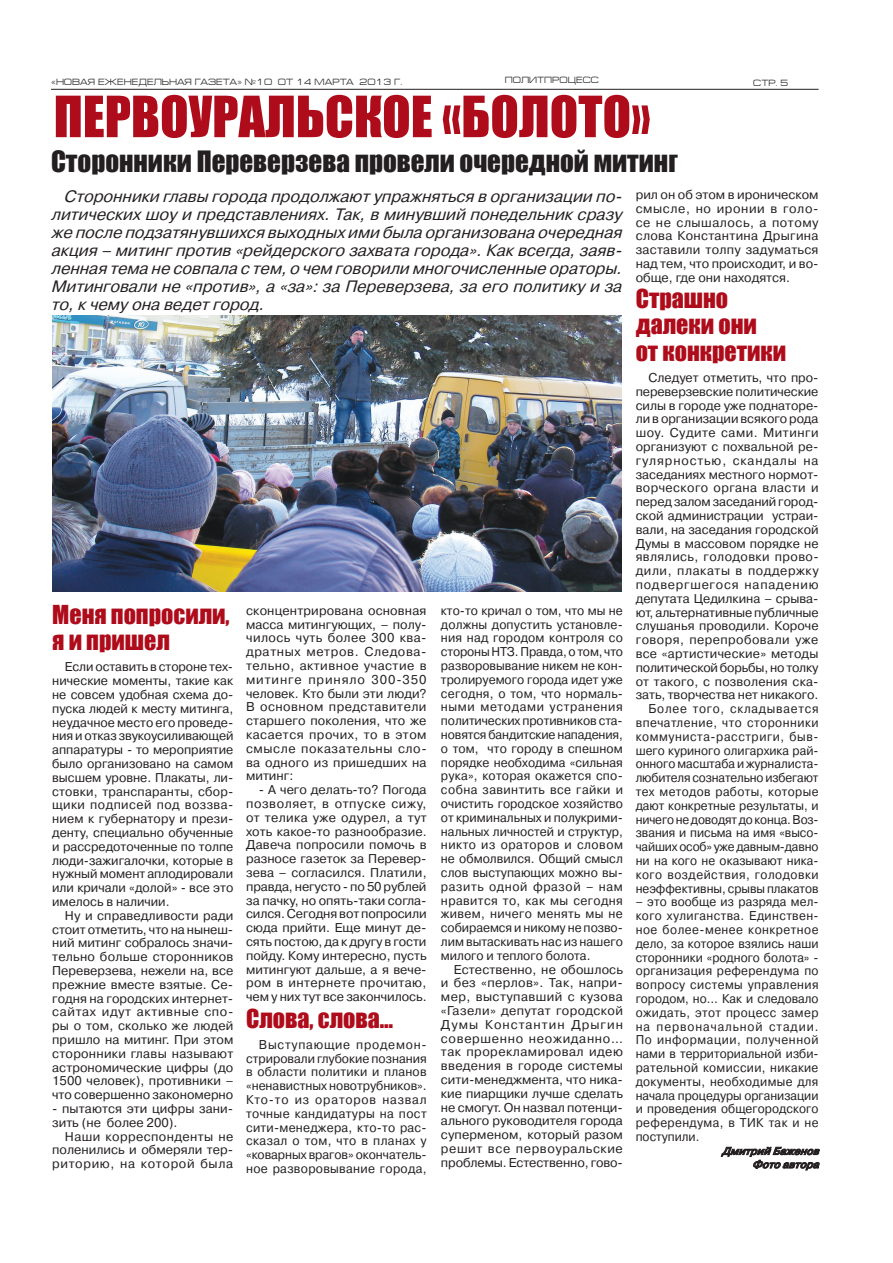
<style>
.page{position:relative;width:893px;height:1263px;background:#fff}
.page>*{position:absolute;margin:0;border:0;box-sizing:border-box;transform-origin:0 0}
.t1{font:52.5px "Impact";color:#af0c1b}
.t2{font:27px "Impact";color:#231f20}
.t3{font:24px/26.2px "Impact";color:#af0c1b}
.t4{font:italic 16.5px/18px "Pragmatica C";color:#231f20;text-align:justify}
.t5{font:12.75px/13.8px "Pragmatica C";color:#231f20;text-align:justify}
.t6{font:12.75px/13.8px "Pragmatica C";color:#231f20;text-align:justify;scale:.96 1}
.t7{font:12.75px/13.8px "Pragmatica C";color:#231f20;text-align:justify;scale:.94 1}
.t8{font:italic 700 10.5px/13.5px "Pragmatica Light C";color:#231f20;text-align:right}
.t9{font:9px "Europe Ext";color:#231f20}
</style>
<div class="page">
<hr style="left:51px;top:89px;width:768px;height:1px;background:#231f20">
<svg style="left:721px;top:1146px;width:99px;height:25px"></svg>
<img style="left:52px;top:316px;width:569px;height:275px">
<p class="t9" style="left:51px;top:77px;width:353px">«Новая еженедельная газета» №10 от 14 марта 2013 г.</p>
<p class="t9" style="left:505px;top:75px;width:96px">Политпроцесс</p>
<p class="t9" style="left:753px;top:78px;width:37px">стр. 5</p>
<h1 class="t1" style="left:54px;top:76px;width:598px">Первоуральское «болото»</h1>
<h2 class="t2" style="left:51px;top:141px;width:628px">Сторонники Переверзева провели очередной митинг</h2>
<p class="t4" style="left:51px;top:187px;width:577px;text-indent:13px">Сторонники главы городапродолжаютупражнятьсяворганизации по&shy;литическихшоуи представлениях.Так,вминувший понедельниксразу же после подзатянувшихсявыходныхими былаорганизованаочередная акция– митингпротив«рейдерского захватагорода».Каквсегда,заяв&shy;леннаятемане совпаластем,о чем говорили многочисленные ораторы.<br>Митинговали не «против»,а«за»:заПереверзева,заего политикуи за то,кчемуонаведетгород.</p>
<p class="t5" style="left:636px;top:188px;width:184px">рил он об этом в ироническом смысле, но иронии в голо&shy;се не слышалось, а потому слова Константина Дрыгина заставили толпу задуматься над тем, что происходит, и во&shy;обще, где они находятся.</p>
<h3 class="t3" style="left:636px;top:285px;width:152px">Страшно далеки они<br>от конкретики</h3>
<p class="t5" style="left:636px;top:371px;width:184px;text-align:right">Следует отметить, что про&shy;переверзевские политические силы в городе уже поднаторе&shy;ли в организации всякого рода шоу. Судите сами. Митинги организуют с похвальной ре&shy;гулярностью, скандалы на заседаниях местного нормот&shy;ворческого органа власти и перед залом заседаний город&shy;ской администрации устраи&shy;вали, на заседания городской<br>Думы в массовом порядке не являлись, голодовки прово&shy;дили, плакаты в поддержку подвергшегося нападению депутата Цедилкина – срыва&shy;ют, альтернативные публичные слушанья проводили. Короче говоря, перепробовали уже все «артистические» методы политической борьбы, но толку от такого, с позволения ска&shy;зать, творчества нет никакого.<br>Более того, складывается впечатление, что сторонники коммуниста-расстриги, быв&shy;шего куриного олигархика рай&shy;онного масштаба и журналиста&shy;любителя сознательно избегают тех методов работы, которые дают конкретные результаты, и ничего не доводят до конца. Воз&shy;звания и письма на имя «высо&shy;чайших особ» уже давным-давно ни на кого не оказывают ника&shy;кого воздействия, голодовки неэффективны, срывы плакатов</p>
<p class="t7" style="left:636px;top:895px;width:196px">– это вообще из разряда мел&shy;кого хулиганства. Единствен&shy;ное более-менее конкретное дело, за которое взялись наши сторонники «родного болота» - организация референдума по вопросу системы управления городом, но… Как и следовало ожидать, этот процесс замер на первоначальной стадии.<br>По информации, полученной нами в территориальной изби&shy;рательной комиссии, никакие документы, необходимые для начала процедуры организации и проведения общегородского референдума, в ТИК так и не поступили.</p>
<p class="t8" style="left:722px;top:1144px;width:102px">ДмитрийБаженов<br>Фотоавтора</p>
<h3 class="t3" style="left:52px;top:601px;width:179px">Меня попросили, я и пришел</h3>
<p class="t5" style="left:52px;top:660px;width:183px;text-indent:13px">Если оставить в стороне тех&shy;нические моменты, такие как не совсем удобная схема до&shy;пуска людей к месту митинга, неудачное место его проведе&shy;ния и отказ звукоусиливающей аппаратуры - то мероприятие было организовано на самом высшем уровне. Плакаты, ли&shy;стовки, транспаранты, сбор&shy;щики подписей под воззва&shy;нием к губернатору и прези&shy;денту, специально обученные и рассредоточенные по толпе люди-зажигалочки, которые в нужный момент аплодировали или кричали «долой» - все это имелось в наличии.</p>
<p class="t5" style="left:52px;top:909px;width:183px;text-indent:13px">Ну и справедливости ради стоит отметить, что на нынеш&shy;ний митинг собралось значи&shy;тельно больше сторонников Переверзева, нежели на, все прежние вместе взятые. Се&shy;годня на городских интернет&shy;сайтах идут активные спо&shy;ры о том, сколько же людей пришло на митинг. При этом сторонники главы называют астрономические цифры (до 1500 человек), противники – что совершенно закономерно</p>
<p class="t5" style="left:52px;top:1102px;width:183px">- пытаются эти цифры зани&shy;зить (не более 200).</p>
<p class="t5" style="left:52px;top:1129px;width:183px;text-indent:13px">Наши корреспонденты не поленились и обмеряли тер&shy;риторию, на которой была</p>
<p class="t6" style="left:441px;top:603px;width:191px">кто-то кричал о том, что мы не должны допустить установле&shy;ния над городом контроля со стороны НТЗ. Правда, о том, что разворовывание никем не кон&shy;тролируемого города идет уже сегодня, о том, что нормаль&shy;ными методами устранения политических противников ста&shy;новятся бандитские нападения, о том, что городу в спешном порядке необходима «сильная рука», которая окажется спо&shy;собна завинтить все гайки и очистить городское хозяйство от криминальных и полукрими&shy;нальных личностей и структур, никто из ораторов и словом не обмолвился. Общий смысл слов выступающих можно вы&shy;разить одной фразой – нам нравится то, как мы сегодня живем, ничего менять мы не собираемся и никому не позво&shy;лим вытаскивать нас из нашего милого и теплого болота.</p>
<p class="t5" style="left:441px;top:962px;width:184px;text-indent:13px">Естественно, не обошлось и без «перлов». Так, напри&shy;мер, выступавший с кузова «Газели» депутат городской Думы Константин Дрыгин совершенно неожиданно… так прорекламировал идею введения в городе системы сити-менеджмента, что ника&shy;кие пиарщики лучше сделать не смогут. Он назвал потенци&shy;ального руководителя города суперменом, который разом решит все первоуральские проблемы. Естественно, гово-</p>
<p class="t5" style="left:246px;top:604px;width:182px">сконцентрирована основная масса митингующих, – полу&shy;чилось чуть более 300 ква&shy;дратных метров. Следова&shy;тельно, активное участие в митинге приняло 300-350 человек. Кто были эти люди?<br>В основном представители старшего поколения, что же касается прочих, то в этом смысле показательны сло&shy;ва одного из пришедших на митинг:</p>
<p class="t5" style="left:246px;top:783px;width:182px;text-indent:13px">- А чего делать-то? Погода позволяет, в отпуске сижу, от телика уже одурел, а тут хоть какое-то разнообразие.<br>Давеча попросили помочь в разносе газеток за Перевер&shy;зева – согласился. Платили, правда, негусто - по 50 рублей за пачку, но опять-таки согла&shy;сился. Сегодня вот попросили сюда прийти. Еще минут де&shy;сять постою, да к другу в гости пойду. Кому интересно, пусть митингуют дальше, а я вече&shy;ром в интернете прочитаю, чем у них тут все закончилось.</p>
<h3 class="t3" style="left:246px;top:1004px;width:149px">Слова, слова…</h3>
<p class="t6" style="left:246px;top:1037px;width:190px;text-indent:13px">Выступающие продемон&shy;стрировали глубокие познания в области политики и планов «ненавистных новотрубников».<br>Кто-то из ораторов назвал точные кандидатуры на пост сити-менеджера, кто-то рас&shy;сказал о том, что в планах у «коварных врагов» окончатель&shy;ное разворовывание города,</p>
</div>
